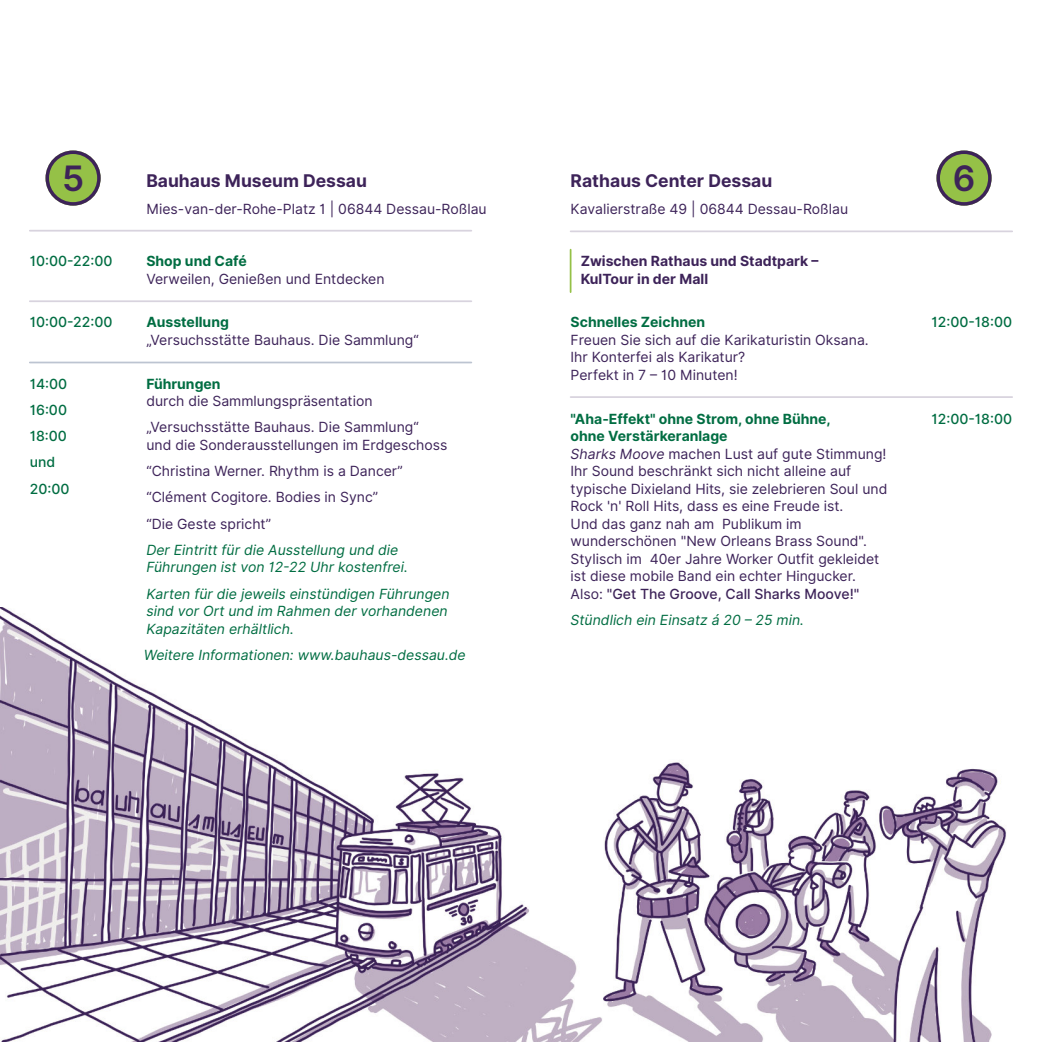
<style>
.page{position:relative;width:1042px;height:1042px;background:#fff}
.page>*{position:absolute;margin:0;border:0;box-sizing:border-box;transform-origin:0 0}
.t1{font:600 35px "Inter";color:#3d2359}
.t2{font:700 17.5px "Inter";color:#3d2359}
.t3{font:14px/17.5px "Inter";color:#3d2359}
.t4{font:italic 14px/17.5px "Inter";color:#006d42}
.t5{font:500 14px/26.2px "Inter";color:#006d42}
.t6{font:700 14px "Inter";color:#006d42}
.t7{font:700 14px/17.5px "Inter";color:#3d2359}
.s1{font-weight:700;color:#006d42}
.s2{font-style:italic}
.s3{font-weight:500}
</style>
<div class="page">
<img style="left:0;top:607px;width:602px;height:435px">
<svg style="left:46px;top:150px;width:55px;height:56px"></svg>
<hr style="left:30px;top:230px;width:441px;height:2px;background:#d8d3de">
<hr style="left:30px;top:362px;width:441px;height:1px;background:#bcc4d1">
<hr style="left:30px;top:300px;width:441px;height:2px;background:#d8d3de">
<hr style="left:570px;top:396px;width:442px;height:2px;background:#d8d3de">
<hr style="left:570px;top:230px;width:442px;height:2px;background:#d8d3de">
<hr style="left:570px;top:250px;width:1px;height:42px;background:#95c147">
<svg style="left:936px;top:150px;width:55px;height:56px"></svg>
<img style="left:603px;top:762px;width:403px;height:280px">
<h1 class="t1" style="left:62px;top:157px;width:24px">5</h1>
<p class="t5" style="left:30px;top:248px;width:84px">10:00-22:00</p>
<p class="t5" style="left:30px;top:309px;width:84px">10:00-22:00</p>
<p class="t5" style="left:30px;top:370px;width:41px">14:00<br>16:00<br>18:00 und<br>20:00</p>
<p class="t2" style="left:146px;top:170px;width:222px">Bauhaus Museum Dessau</p>
<p class="t3" style="left:146px;top:200px;width:342px">Mies-van-der-Rohe-Platz 1 | 06844 Dessau-Roßlau</p>
<p class="t6" style="left:146px;top:253px;width:102px">Shop und Café</p>
<p class="t3" style="left:146px;top:270px;width:240px">Verweilen, Genießen und Entdecken</p>
<p class="t6" style="left:146px;top:314px;width:84px">Ausstellung</p>
<p class="t3" style="left:146px;top:331px;width:274px">„Versuchsstätte Bauhaus. Die Sammlung“</p>
<p class="t6" style="left:146px;top:375px;width:76px">Führungen</p>
<p class="t3" style="left:146px;top:388px;width:274px;line-height:26.2px">durch die Sammlungspräsentation „Versuchsstätte Bauhaus. Die Sammlung“</p>
<p class="t3" style="left:146px;top:432px;width:303px;line-height:26.2px">und die Sonderausstellungen im Erdgeschoss “Christina Werner. Rhythm is a Dancer” “Clément Cogitore. Bodies in Sync”<br>“Die Geste spricht”</p>
<p class="t4" style="left:146px;top:541px;width:263px">Der Eintritt für die Ausstellung und die<br>Führungen ist von 12-22 Uhr kostenfrei.</p>
<p class="t4" style="left:146px;top:585px;width:305px">Karten für die jeweils einstündigen Führungen sind vor Ort und im Rahmen der vorhandenen<br>Kapazitäten erhältlich.</p>
<p class="t4" style="left:144px;top:646px;width:323px">Weitere Informationen: www.bauhaus-dessau.de</p>
<p class="t2" style="left:570px;top:170px;width:203px">Rathaus Center Dessau</p>
<p class="t3" style="left:570px;top:200px;width:279px">Kavalierstraße 49 | 06844 Dessau-Roßlau</p>
<p class="t7" style="left:581px;top:252px;width:239px">Zwischen Rathaus und Stadtpark –<br>KulTour in der Mall</p>
<h1 class="t1" style="left:952px;top:157px;width:24px">6</h1>
<p class="t6" style="left:570px;top:314px;width:136px">Schnelles Zeichnen</p>
<p class="t5" style="left:931px;top:309px;width:82px">12:00-18:00</p>
<p class="t3" style="left:570px;top:331px;width:300px">Freuen Sie sich auf die Karikaturistin Oksana.<br>Ihr Konterfei als Karikatur?<br>Perfekt in 7 – 10 Minuten!</p>
<p class="t5" style="left:931px;top:405px;width:82px">12:00-18:00</p>
<p class="t3" style="left:570px;top:410px;width:318px"><span class="s1">"Aha-Effekt" ohne Strom, ohne Bühne,<br>ohne Verstärkeranlage<br></span><span class="s2">Sharks Moove</span> machen Lust auf gute Stimmung!<br>Ihr Sound beschränkt sich nicht alleine auf typische Dixieland Hits, sie zelebrieren Soul und Rock 'n' Roll Hits, dass es eine Freude ist.<br>Und das ganz nah am Publikum im wunderschönen "New Orleans Brass Sound".<br>Stylisch im 40er Jahre Worker Outfit gekleidet ist diese mobile Band ein echter Hingucker.<br>Also: <span class="s3">"Get The Groove, Call Sharks Moove!"</span></p>
<p class="t4" style="left:570px;top:611px;width:235px">Stündlich ein Einsatz á 20 – 25 min.</p>
</div>
